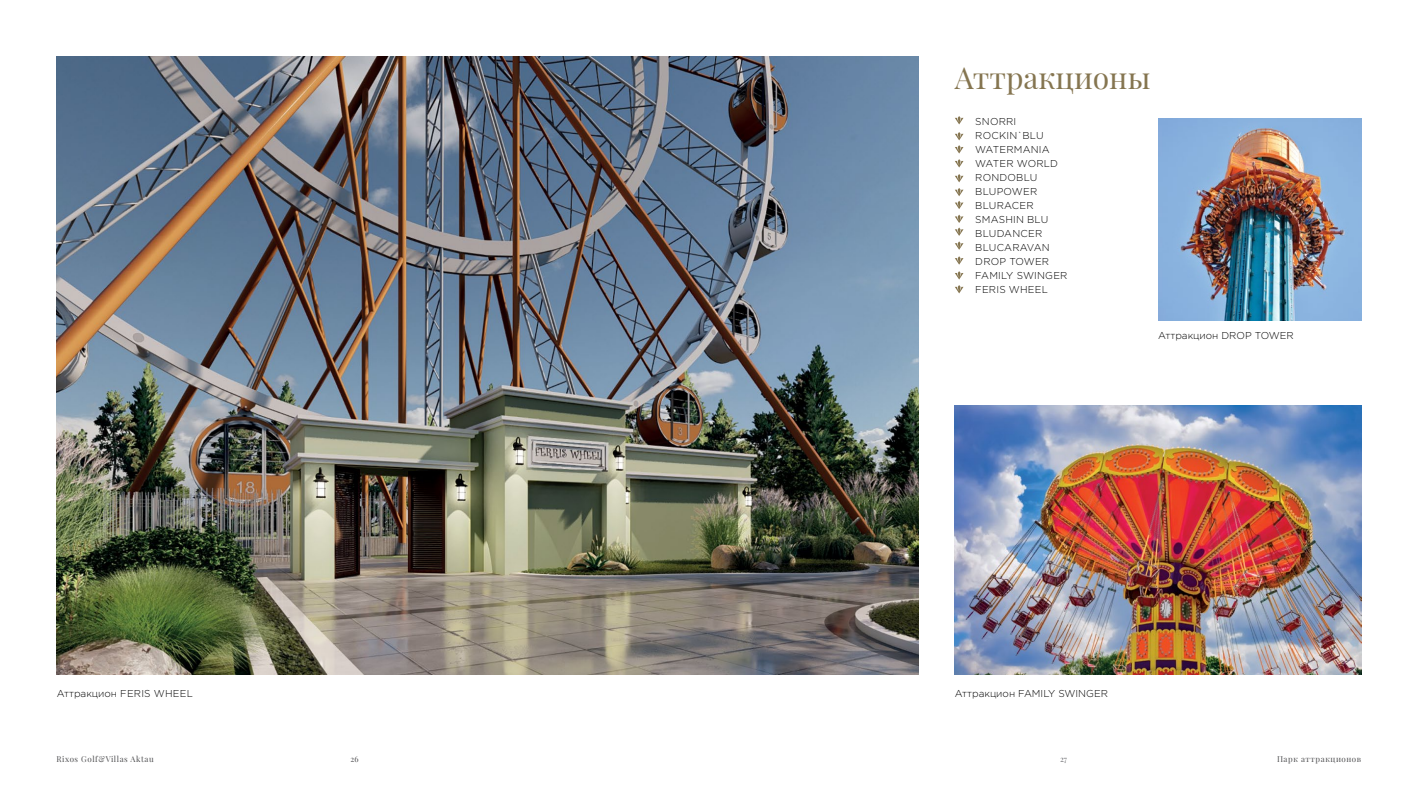
<style>
.page{position:relative;width:1418px;height:794px;background:#fff}
.page>*{position:absolute;margin:0;border:0;box-sizing:border-box;transform-origin:0 0}
.t1{font:30px "Playfair Display";color:#857550}
.t2{font:300 10px/14px "Gotham Pro";letter-spacing:.02em;color:#000}
.t3{font:300 10px "Gotham Pro";color:#000}
.t4{font:8px "Playfair Display";letter-spacing:.07em;color:#4d4d4f}
.t5{font:8px "Playfair Display SC";color:#4d4d4f}
.t6{font:8px "Playfair Display SC";color:#6c6d70}
</style>
<div class="page">
<img style="left:57px;top:57px;width:861px;height:618px">
<img style="left:954px;top:405px;width:407px;height:270px">
<img style="left:1158px;top:118px;width:203px;height:202px">
<svg style="left:955px;top:116px;width:8px;height:8px"></svg>
<svg style="left:955px;top:132px;width:8px;height:35px"></svg>
<svg style="left:955px;top:174px;width:8px;height:8px"></svg>
<svg style="left:955px;top:188px;width:8px;height:21px"></svg>
<svg style="left:955px;top:256px;width:8px;height:9px"></svg>
<svg style="left:955px;top:215px;width:8px;height:35px"></svg>
<svg style="left:955px;top:271px;width:8px;height:8px"></svg>
<svg style="left:955px;top:285px;width:8px;height:8px"></svg>
<h1 class="t1" style="left:954px;top:54px;width:197px">Аттракционы</h1>
<p class="t2" style="left:975px;top:115px;width:94px">SNORRI<br>ROCKIN`BLU<br>WATERMANIA<br>WATER WORLD<br>RONDOBLU<br>BLUPOWER<br>BLURACER<br>SMASHIN BLU<br>BLUDANCER<br>BLUCARAVAN<br>DROP TOWER<br>FAMILY SWINGER<br>FERIS WHEEL</p>
<p class="t3" style="left:1157px;top:330px;width:137px">Аттракцион DROP TOWER</p>
<p class="t3" style="left:57px;top:688px;width:138px">Аттракцион FERIS WHEEL</p>
<p class="t3" style="left:954px;top:688px;width:155px">Аттракцион FAMILY SWINGER</p>
<p class="t4" style="left:56px;top:753px;width:99px">Rixos Golf&amp;Villas Aktau</p>
<p class="t5" style="left:350px;top:754px;width:9px">26</p>
<p class="t6" style="left:1059px;top:754px;width:9px">27</p>
<p class="t4" style="left:1276px;top:752px;width:86px">Парк аттракционов</p>
</div>
